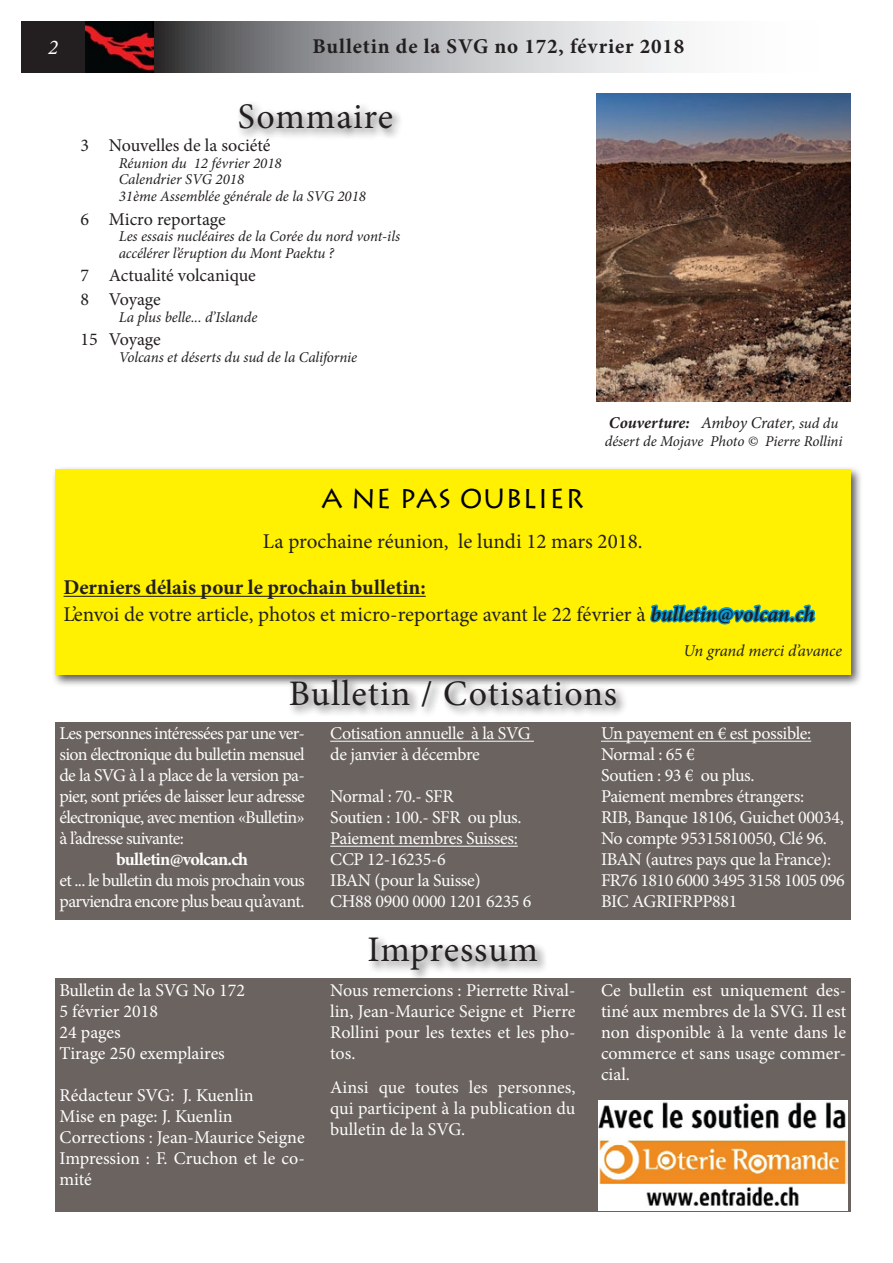
<style>
.page{position:relative;width:893px;height:1263px;background:#fff}
.page>*{position:absolute;margin:0;border:0;box-sizing:border-box;transform-origin:0 0}
.Seconde_page{font:36px "Minion Pro";letter-spacing:.03em;color:#231f20}
.Texte_Article{font:27px "Lithograph";color:#000}
.Texte_Article-2{font:21px "Minion Pro";color:#231f20}
.Texte_Article-3{font:700 21px "Minion Pro";letter-spacing:.005em;color:#231f20}
.Texte_Article-4{font:700 21px "Minion Pro";letter-spacing:.04em;color:#231f20}
.titre_bulletin{font:italic 21px "Minion Pro";color:#fff}
.Texte_Article-5{font:18px/21px "Minion Pro";letter-spacing:-.02em;color:#fcfcfc;text-align:justify}
.Texte_Article-6{font:18px/21px "Minion Pro";color:#fff}
.Table_Matière{font:18px "Minion Pro";color:#231f20}
.Texte_Article-7{font:18px/21px "Minion Pro";letter-spacing:-.04em;color:#fcfcfc}
.t1{font:700 18px "Minion Pro";letter-spacing:-.04em;color:#fefefd}
.Légende_photo{font:italic 700 16.5px "Minion Pro";color:#231f20}
.Texte_Article-8{font:italic 16.5px "Minion Pro";letter-spacing:-.005em;color:#231f20}
.Table_Matière_level{font:italic 15px "Minion Pro";letter-spacing:-.005em;color:#231f20}
.Légende_photo-2{font:italic 15px "Minion Pro";letter-spacing:-.005em;color:#231f20}
.s1{font-weight:400}
.s2{font-weight:400;font-size:15px}
.s3{font-weight:700;font-style:italic}
</style>
<div class="page">
<img style="left:597px;top:94px;width:253px;height:308px">
<div style="left:55px;top:722px;width:795px;height:197px;background:#6b6360"></div>
<div style="left:55px;top:979px;width:795px;height:233px;background:#6b6360"></div>
<img style="left:599px;top:1101px;width:249px;height:109px">
<hr style="left:330px;top:741px;width:204px;height:1px;background:#fcfcfc">
<hr style="left:330px;top:846px;width:188px;height:1px;background:#fcfcfc">
<hr style="left:601px;top:741px;width:210px;height:1px;background:#fcfcfc">
<div style="left:236px;top:100px;width:168px;height:41px;background:#231f20;opacity:.75"></div>
<div style="left:366px;top:934px;width:183px;height:48px;background:#231f20;opacity:.75"></div>
<div style="left:287px;top:675px;width:340px;height:43px;background:#231f20;opacity:.75"></div>
<div style="left:51px;top:465px;width:812px;height:222px;background:#231f20;opacity:.75"></div>
<div style="left:55px;top:469px;width:795px;height:206px;background:#fff101"></div>
<hr style="left:64px;top:596px;width:362px;height:1px;background:#231f20">
<svg style="left:650px;top:604px;width:166px;height:21px"></svg>
<svg style="left:21px;top:21px;width:661px;height:51px;background:#9b9b9d"></svg>
<img style="left:85px;top:21px;width:68px;height:51px">
<p class="titre_bulletin" style="left:48px;top:33px;width:12px">2</p>
<p class="Texte_Article-4" style="left:312px;top:32px;width:373px">Bulletin de la SVG no 172, février 2018</p>
<p class="Seconde_page" style="left:238px;top:92px;width:157px">Sommaire</p>
<p class="Table_Matière" style="left:80px;top:133px;width:192px">3 Nouvelles de la société</p>
<p class="Table_Matière_level" style="left:119px;top:153px;width:164px">Réunion du 12 février 2018</p>
<p class="Table_Matière_level" style="left:119px;top:169px;width:127px">Calendrier SVG 2018</p>
<p class="Table_Matière_level" style="left:119px;top:186px;width:249px">31ème Assemblée générale de la SVG 2018</p>
<p class="Table_Matière" style="left:80px;top:207px;width:147px">6 Micro reportage</p>
<p class="Table_Matière_level" style="left:119px;top:226px;width:283px">Les essais nucléaires de la Corée du nord vont-ils</p>
<p class="Table_Matière_level" style="left:119px;top:242px;width:217px">accélérer l’éruption du Mont Paektu ?</p>
<p class="Table_Matière" style="left:80px;top:263px;width:177px">7 Actualité volcanique</p>
<p class="Table_Matière" style="left:80px;top:287px;width:82px">8 Voyage</p>
<p class="Table_Matière_level" style="left:119px;top:307px;width:140px">La plus belle... d’Islande</p>
<p class="Table_Matière" style="left:80px;top:327px;width:82px">15 Voyage</p>
<p class="Table_Matière_level" style="left:119px;top:347px;width:240px">Volcans et déserts du sud de la Californie</p>
<p class="Légende_photo" style="left:609px;top:411px;width:231px">Couverture: <span class="s1">Amboy Crater</span><span class="s2">, sud du</span></p>
<p class="Légende_photo-2" style="left:605px;top:431px;width:239px">désert de Mojave Photo © Pierre Rollini</p>
<p class="Texte_Article" style="left:321px;top:483px;width:264px">A NE PAS OUBLIER</p>
<p class="Texte_Article-2" style="left:263px;top:527px;width:381px">La prochaine réunion, le lundi 12 mars 2018.</p>
<p class="Texte_Article-3" style="left:64px;top:573px;width:364px">Derniers délais pour le prochain bulletin:</p>
<p class="Texte_Article-2" style="left:64px;top:600px;width:752px">L’envoi de votre article, photos et micro-reportage avant le 22 février à <span class="s3">bulletin@volcan.ch</span></p>
<p class="Texte_Article-8" style="left:683px;top:640px;width:160px">Un grand merci d’avance</p>
<p class="Seconde_page" style="left:289px;top:669px;width:330px">Bulletin / Cotisations</p>
<p class="Texte_Article-5" style="left:60px;top:723px;width:247px">Les personnes intéressées par une ver&shy;sion électronique du bulletin mensuel de la SVG à l a place de la version pa&shy;pier, sont priées de laisser leur adresse électronique, avec mention «Bulletin» à l’adresse suivante:</p>
<p class="t1" style="left:116px;top:847px;width:134px">bulletin@volcan.ch</p>
<p class="Texte_Article-7" style="left:60px;top:870px;width:247px">et ... le bulletin du mois prochain vous parviendra encore plus beau qu’avant.</p>
<p class="Texte_Article-6" style="left:60px;top:980px;width:187px">Bulletin de la SVG No 172</p>
<p class="Texte_Article-6" style="left:60px;top:1001px;width:100px">5 février 2018</p>
<p class="Texte_Article-6" style="left:60px;top:1022px;width:63px">24 pages</p>
<p class="Texte_Article-6" style="left:60px;top:1043px;width:167px">Tirage 250 exemplaires</p>
<p class="Texte_Article-6" style="left:60px;top:1085px;width:196px">Rédacteur SVG: J. Kuenlin</p>
<p class="Texte_Article-6" style="left:60px;top:1106px;width:175px">Mise en page: J. Kuenlin</p>
<p class="Texte_Article-6" style="left:60px;top:1127px;width:247px">Corrections : Jean-Maurice Seigne</p>
<p class="Texte_Article-6" style="left:60px;top:1148px;width:247px">Impression : F. Cruchon et le co&shy;mité</p>
<p class="Texte_Article-5" style="left:330px;top:723px;width:202px">Cotisation annuelle à la SVG</p>
<p class="Texte_Article-5" style="left:330px;top:744px;width:151px">de janvier à décembre</p>
<p class="Texte_Article-5" style="left:330px;top:786px;width:125px">Normal : 70.- SFR</p>
<p class="Texte_Article-5" style="left:330px;top:807px;width:193px">Soutien : 100.- SFR ou plus.</p>
<p class="Texte_Article-5" style="left:330px;top:828px;width:189px">Paiement membres Suisses:</p>
<p class="Texte_Article-5" style="left:330px;top:849px;width:117px">CCP 12-16235-6</p>
<p class="Texte_Article-5" style="left:330px;top:870px;width:152px">IBAN (pour la Suisse)</p>
<p class="Texte_Article-5" style="left:330px;top:891px;width:203px">CH88 0900 0000 1201 6235 6</p>
<p class="Seconde_page" style="left:368px;top:926px;width:172px">Impressum</p>
<p class="Texte_Article-5" style="left:330px;top:980px;width:247px">Nous remercions : Pierrette Rival&shy;lin, Jean-Maurice Seigne et Pierre Rollini pour les textes et les pho&shy;tos.</p>
<p class="Texte_Article-5" style="left:330px;top:1077px;width:247px">Ainsi que toutes les personnes, qui participent à la publication du bulletin de la SVG.</p>
<p class="Texte_Article-5" style="left:601px;top:723px;width:212px">Un payement en € est possible:</p>
<p class="Texte_Article-5" style="left:601px;top:744px;width:95px">Normal : 65 €</p>
<p class="Texte_Article-5" style="left:601px;top:765px;width:155px">Soutien : 93 € ou plus.</p>
<p class="Texte_Article-5" style="left:601px;top:786px;width:205px">Paiement membres étrangers:</p>
<p class="Texte_Article-5" style="left:601px;top:807px;width:244px">RIB, Banque 18106, Guichet 00034,</p>
<p class="Texte_Article-5" style="left:601px;top:828px;width:228px">No compte 95315810050, Clé 96.</p>
<p class="Texte_Article-5" style="left:601px;top:849px;width:232px">IBAN (autres pays que la France):</p>
<p class="Texte_Article-5" style="left:601px;top:870px;width:245px">FR76 1810 6000 3495 3158 1005 096</p>
<p class="Texte_Article-5" style="left:601px;top:891px;width:138px">BIC AGRIFRPP881</p>
<p class="Texte_Article-6" style="left:601px;top:980px;width:247px;text-align:justify">Ce bulletin est uniquement des&shy;tiné aux membres de la SVG. Il est non disponible à la vente dans le commerce et sans usage commer&shy;cial.</p>
</div>
